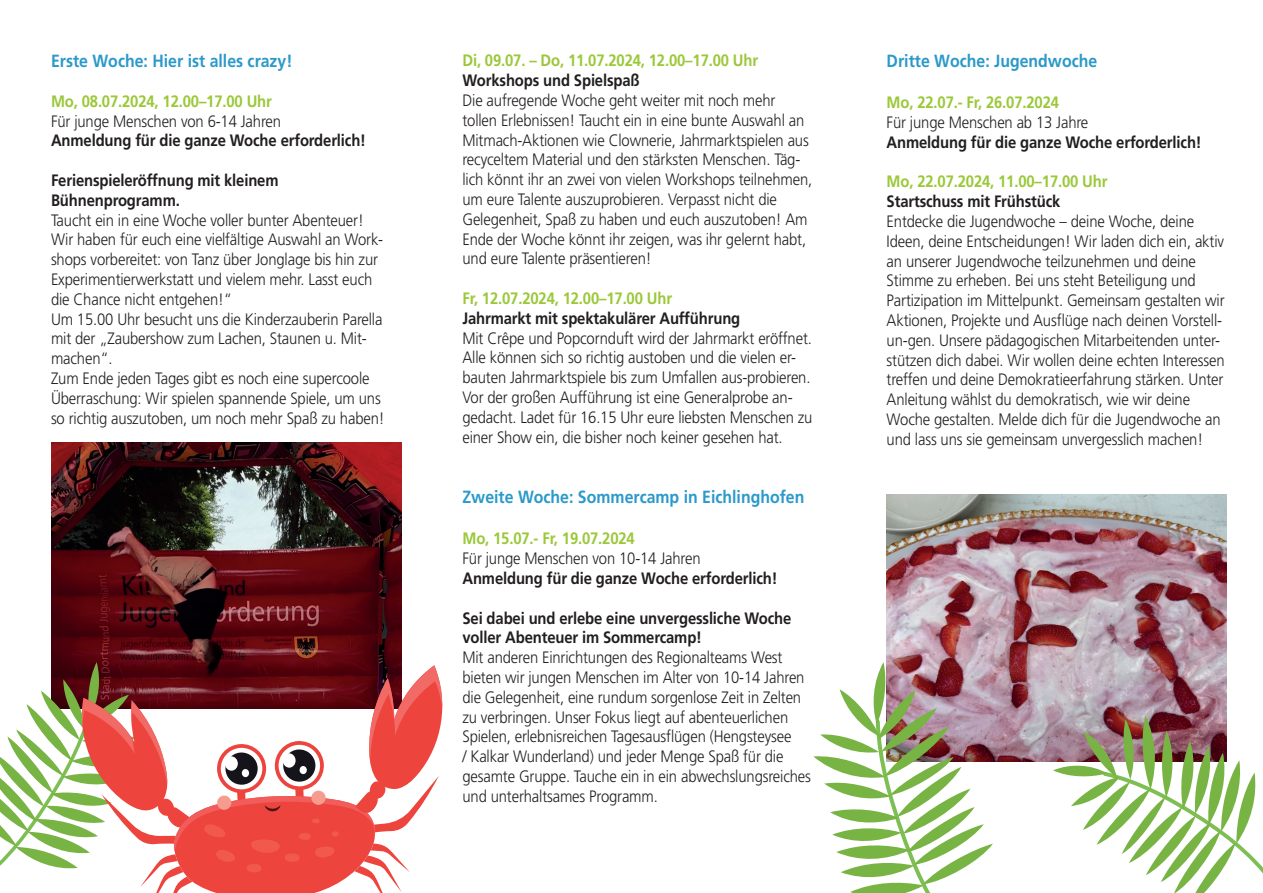
<style>
.page{position:relative;width:1263px;height:893px;background:#fff}
.page>*{position:absolute;margin:0;border:0;box-sizing:border-box;transform-origin:0 0}
.t1{font:700 17.7px "Frutiger LT Pro";color:#2b99ca;scale:.9 1}
.t2{font:300 16.5px/19.8px "Frutiger LT Pro";letter-spacing:-.01em;color:#231f20;scale:.9 1}
.t3{font:700 16.5px/19.8px "Frutiger LT Pro";letter-spacing:-.01em;color:#231f20;scale:.9 1}
.t4{font:700 16.5px "Frutiger LT Pro";letter-spacing:-.01em;color:#9bc839;scale:.9 1}
</style>
<div class="page">
<img style="left:51px;top:442px;width:351px;height:220px">
<svg style="left:0;top:662px;width:443px;height:231px"></svg>
<div style="left:217px;top:795px;width:15px;height:15px;background:#f69c8e;border-radius:50%"></div>
<div style="left:311px;top:790px;width:15px;height:15px;background:#f69c8e;border-radius:50%"></div>
<img style="left:887px;top:495px;width:340px;height:266px">
<svg style="left:813px;top:662px;width:180px;height:231px"></svg>
<svg style="left:1053px;top:715px;width:210px;height:178px"></svg>
<p class="t1" style="left:51px;top:51px;width:270px">Erste Woche: Hier ist alles crazy!</p>
<p class="t4" style="left:51px;top:91px;width:247px">Mo, 08.07.2024, 12.00–17.00 Uhr</p>
<p class="t2" style="left:51px;top:111px;width:257px">Für junge Menschen von 6-14 Jahren</p>
<p class="t3" style="left:51px;top:131px;width:352px">Anmeldung für die ganze Woche erforderlich!</p>
<p class="t3" style="left:51px;top:170px;width:254px">Ferienspieleröffnung mit kleinem<br>Bühnenprogramm.</p>
<p class="t2" style="left:51px;top:210px;width:372px">Taucht ein in eine Woche voller bunter Abenteuer!<br>Wir haben für euch eine vielfältige Auswahl an Work&shy;shops vorbereitet: von Tanz über Jonglage bis hin zur Experimentierwerkstatt und vielem mehr. Lasst euch die Chance nicht entgehen!“<br>Um 15.00 Uhr besucht uns die Kinderzauberin Parella mit der „Zaubershow zum Lachen, Staunen u. Mit&shy;machen“.<br>Zum Ende jeden Tages gibt es noch eine supercoole Überraschung: Wir spielen spannende Spiele, um uns so richtig auszutoben, um noch mehr Spaß zu haben!</p>
<p class="t4" style="left:462px;top:51px;width:330px">Di, 09.07. – Do, 11.07.2024, 12.00–17.00 Uhr</p>
<p class="t3" style="left:462px;top:71px;width:198px">Workshops und Spielspaß</p>
<p class="t2" style="left:462px;top:90px;width:390px">Die aufregende Woche geht weiter mit noch mehr tollen Erlebnissen! Taucht ein in eine bunte Auswahl an Mitmach-Aktionen wie Clownerie, Jahrmarktspielen aus recyceltem Material und den stärksten Menschen. Täg&shy;lich könnt ihr an zwei von vielen Workshops teilnehmen, um eure Talente auszuprobieren. Verpasst nicht die Gelegenheit, Spaß zu haben und euch auszutoben! Am Ende der Woche könnt ihr zeigen, was ihr gelernt habt, und eure Talente präsentieren!</p>
<p class="t4" style="left:462px;top:288px;width:234px">Fr, 12.07.2024, 12.00–17.00 Uhr</p>
<p class="t3" style="left:462px;top:308px;width:310px">Jahrmarkt mit spektakulärer Aufführung</p>
<p class="t2" style="left:462px;top:328px;width:390px">Mit Crêpe und Popcornduft wird der Jahrmarkt eröffnet.<br>Alle können sich so richtig austoben und die vielen er&shy;bauten Jahrmarktspiele bis zum Umfallen aus-probieren.<br>Vor der großen Aufführung ist eine Generalprobe an&shy;gedacht. Ladet für 16.15 Uhr eure liebsten Menschen zu einer Show ein, die bisher noch keiner gesehen hat.</p>
<p class="t1" style="left:462px;top:487px;width:381px">Zweite Woche: Sommercamp in Eichlinghofen</p>
<p class="t4" style="left:462px;top:529px;width:193px">Mo, 15.07.- Fr, 19.07.2024</p>
<p class="t2" style="left:462px;top:549px;width:266px">Für junge Menschen von 10-14 Jahren</p>
<p class="t3" style="left:462px;top:568px;width:352px">Anmeldung für die ganze Woche erforderlich!</p>
<p class="t3" style="left:462px;top:608px;width:367px">Sei dabei und erlebe eine unvergessliche Woche voller Abenteuer im Sommercamp!</p>
<p class="t2" style="left:462px;top:648px;width:389px">Mit anderen Einrichtungen des Regionalteams West bieten wir jungen Menschen im Alter von 10-14 Jahren die Gelegenheit, eine rundum sorgenlose Zeit in Zelten zu verbringen. Unser Fokus liegt auf abenteuerlichen Spielen, erlebnisreichen Tagesausflügen (Hengsteysee<br>/ Kalkar Wunderland) und jeder Menge Spaß für die gesamte Gruppe. Tauche ein in ein abwechslungsreiches und unterhaltsames Programm.</p>
<p class="t1" style="left:887px;top:51px;width:236px">Dritte Woche: Jugendwoche</p>
<p class="t4" style="left:887px;top:93px;width:193px">Mo, 22.07.- Fr, 26.07.2024</p>
<p class="t2" style="left:887px;top:112px;width:226px">Für junge Menschen ab 13 Jahre</p>
<p class="t3" style="left:887px;top:132px;width:352px">Anmeldung für die ganze Woche erforderlich!</p>
<p class="t4" style="left:887px;top:172px;width:247px">Mo, 22.07.2024, 11.00–17.00 Uhr</p>
<p class="t3" style="left:887px;top:192px;width:195px">Startschuss mit Frühstück</p>
<p class="t2" style="left:887px;top:211px;width:377px">Entdecke die Jugendwoche – deine Woche, deine Ideen, deine Entscheidungen! Wir laden dich ein, aktiv an unserer Jugendwoche teilzunehmen und deine Stimme zu erheben. Bei uns steht Beteiligung und Partizipation im Mittelpunkt. Gemeinsam gestalten wir Aktionen, Projekte und Ausflüge nach deinen Vorstell&shy;un-gen. Unsere pädagogischen Mitarbeitenden unter&shy;stützen dich dabei. Wir wollen deine echten Interessen treffen und deine Demokratieerfahrung stärken. Unter Anleitung wählst du demokratisch, wie wir deine Woche gestalten. Melde dich für die Jugendwoche an und lass uns sie gemeinsam unvergesslich machen!</p>
</div>
